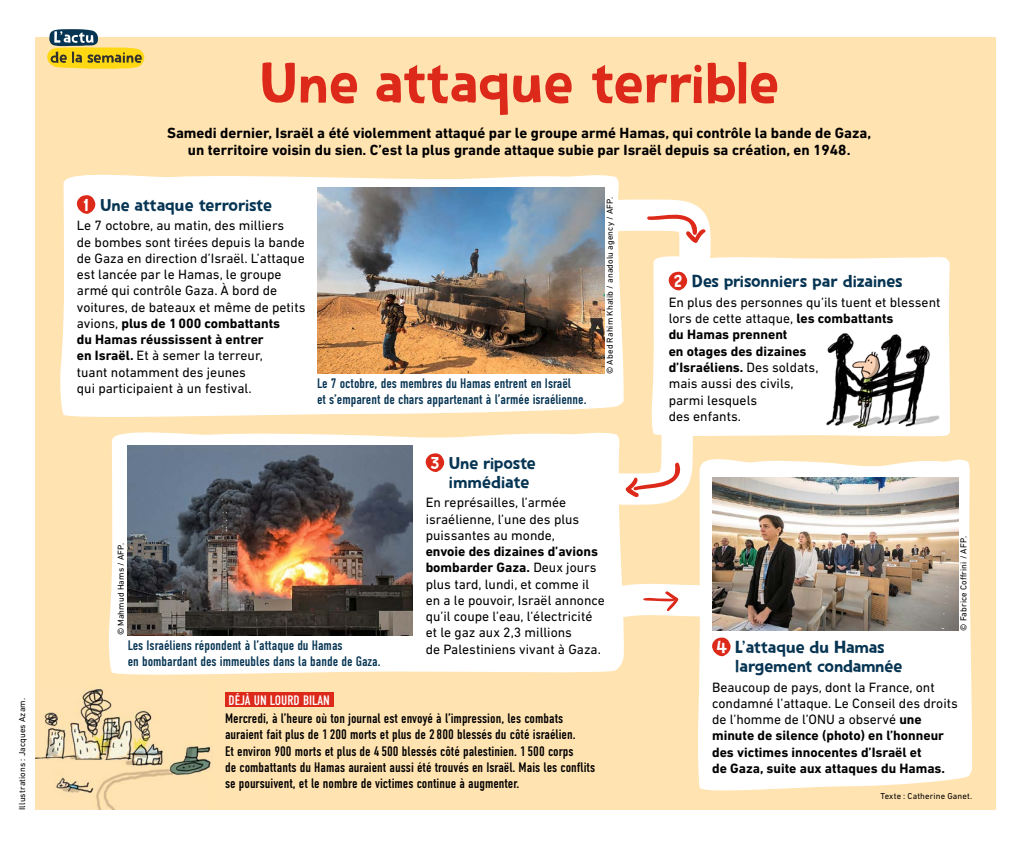
<style>
.page{position:relative;width:1031px;height:843px;background:#fff}
.page>*{position:absolute;margin:0;border:0;box-sizing:border-box;transform-origin:0 0}
.t1{font:58.75px "Spoonbread";letter-spacing:-.005em;color:#dc291a}
.t2{font:17.5px/18.8px "Spoonbread";letter-spacing:-.01em;color:#063453}
.t3{font:700 15px/17.5px "DIN Next LT Pro";color:#000;text-align:center}
.t4{font:13.75px/16.2px "DIN Next LT Pro";color:#000}
.t5{font:13.75px/16.2px "DIN Condensed";color:#000}
.t6{font:700 13.75px/16.2px "DIN Next LT Pro";color:#000}
.t7{font:13.75px/16.2px "DIN Condensed";color:#063453}
.t8{font:13.75px "DIN Condensed";letter-spacing:-.01em;color:#fff}
.t9{font:8.75px "DIN Next LT Pro";letter-spacing:.015em;color:#000}
.s1{color:#fff}
.s2{font-weight:700}
.s3{font-weight:400}
</style>
<div class="page">
<div style="left:35px;top:37px;width:961px;height:773px;background:#ffe3b1"></div>
<img style="left:35px;top:688px;width:176px;height:122px">
<svg style="left:47px;top:29px;width:97px;height:40px"></svg>
<div style="left:60px;top:174px;width:566px;height:243px;background:#fff"></div>
<div style="left:653px;top:255px;width:297px;height:182px;background:#fff"></div>
<svg style="left:109px;top:432px;width:515px;height:243px;background:#fcfbf8"></svg>
<svg style="left:698px;top:459px;width:275px;height:332px;background:#fefcf9"></svg>
<svg style="left:596px;top:583px;width:116px;height:37px;background:#fdf4ee"></svg>
<img style="left:317px;top:188px;width:287px;height:186px">
<div style="left:225px;top:693px;width:109px;height:14px;background:#dc291a"></div>
<img style="left:814px;top:316px;width:129px;height:120px">
<img style="left:128px;top:446px;width:284px;height:189px">
<img style="left:712px;top:477px;width:246px;height:154px">
<svg style="left:603px;top:367px;width:90px;height:138px"></svg>
<svg style="left:77px;top:195px;width:18px;height:19px"></svg>
<svg style="left:426px;top:453px;width:18px;height:19px"></svg>
<svg style="left:712px;top:637px;width:18px;height:19px"></svg>
<svg style="left:573px;top:200px;width:137px;height:90px"></svg>
<svg style="left:960px;top:575px;width:6px;height:5px"></svg>
<p class="t9" style="left:17px;top:810px;width:113px;rotate:-90deg">Illustrations : Jacques Azam.</p>
<h1 class="t1" style="left:259px;top:49px;width:521px">Une attaque terrible</h1>
<p class="t3" style="left:167px;top:124px;width:705px">Samedi dernier, Israël a été violemment attaqué par le groupe armé Hamas, qui contrôle la bande de Gaza, un territoire voisin du sien. C’est la plus grande attaque subie par Israël depuis sa création, en 1948.</p>
<p class="t2" style="left:83px;top:195px;width:190px"><span class="s1">1</span> Une attaque terroriste</p>
<p class="t4" style="left:77px;top:217px;width:230px">Le 7 octobre, au matin, des milliers<br>de bombes sont tirées depuis la bande de Gaza en direction d’Israël. L’attaque est lancée par le Hamas, le groupe armé qui contrôle Gaza. À bord de voitures, de bateaux et même de petits avions, <span class="s2">plus de 1 000 combattants<br>du Hamas réussissent à entrer<br>en Israël.</span> Et à semer la terreur,<br>tuant notamment des jeunes<br>qui participaient à un festival.</p>
<p class="t7" style="left:317px;top:375px;width:271px">Le 7 octobre, des membres du Hamas entrent en Israël<br>et s’emparent de chars appartenant à l’armée israélienne.</p>
<p class="t9" style="left:605px;top:374px;width:178px;rotate:-90deg">© Abed Rahim Khatib / anadolu agency / AFP.</p>
<p class="t2" style="left:674px;top:272px;width:230px"><span class="s1">2</span> Des prisonniers par dizaines</p>
<p class="t4" style="left:669px;top:294px;width:273px">En plus des personnes qu’ils tuent et blessent lors de cette attaque, <span class="s2">les combattants<br>du Hamas prennent<br>en otages des dizaines<br>d’Israéliens.</span> Des soldats,<br>mais aussi des civils,<br>parmi lesquels<br>des enfants.</p>
<p class="t2" style="left:449px;top:453px;width:88px;text-indent:-18px"><span class="s1">3</span> Une riposte immédiate</p>
<p class="t4" style="left:426px;top:494px;width:155px">En représailles, l’armée israélienne, l’une des plus puissantes au monde,</p>
<p class="t4" style="left:426px;top:543px;width:181px"><span class="s2">envoie des dizaines d’avions bombarder Gaza.</span> Deux jours plus tard, lundi, et comme il en a le pouvoir, Israël annonce qu’il coupe l’eau, l’électricité et le gaz aux 2,3 millions<br>de Palestiniens vivant à Gaza.</p>
<p class="t9" style="left:116px;top:635px;width:94px;rotate:-90deg">© Mahmud Hams / AFP.</p>
<p class="t9" style="left:958px;top:631px;width:96px;rotate:-90deg">© Fabrice Co rini / AFP.</p>
<p class="t7" style="left:128px;top:637px;width:254px">Les Israéliens répondent à l’attaque du Hamas<br>en bombardant des immeubles dans la bande de Gaza.</p>
<p class="t2" style="left:735px;top:638px;width:169px;text-indent:-19px"><span class="s1">4</span> L’attaque du Hamas largement condamnée</p>
<p class="t6" style="left:712px;top:679px;width:247px"><span class="s3">Beaucoup de pays, dont la France, ont condamné l’attaque. Le Conseil des droits de l’homme de l’ONU a observé</span> une minute de silence (photo) en l’honneur des victimes innocentes d’Israël et<br>de Gaza, suite aux attaques du Hamas.</p>
<p class="t8" style="left:229px;top:692px;width:103px">DÉJÀ UN LOURD BILAN</p>
<p class="t5" style="left:225px;top:710px;width:371px">Mercredi, à l’heure où ton journal est envoyé à l’impression, les combats auraient fait plus de 1 200 morts et plus de 2 800 blessés du côté israélien.<br>Et environ 900 morts et plus de 4 500 blessés côté palestinien. 1 500 corps<br>de combattants du Hamas auraient aussi été trouvés en Israël. Mais les conflits se poursuivent, et le nombre de victimes continue à augmenter.</p>
<p class="t9" style="left:880px;top:791px;width:93px">Texte : Catherine Ganet.</p>
</div>
